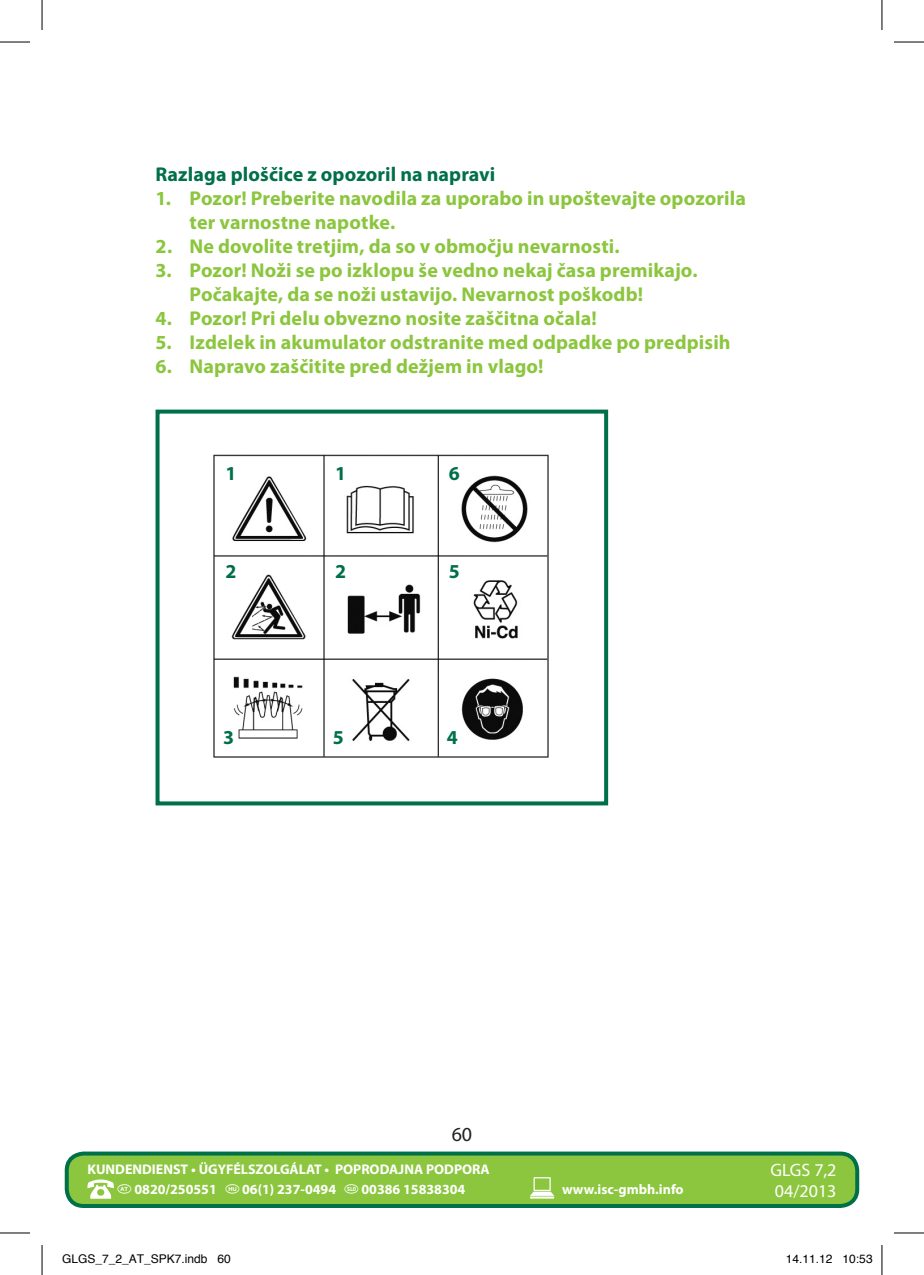
<style>
.page{position:relative;width:924px;height:1275px;background:#fff}
.page>*{position:absolute;margin:0;border:0;box-sizing:border-box;transform-origin:0 0}
.t1{font:700 20px/24px "Myriad Pro";letter-spacing:.005em;color:#8bc63e}
.t2{font:700 20px "Myriad Pro";letter-spacing:.005em;color:#007049}
.t3{font:20px "Myriad Pro";color:#231f20}
.t4{font:700 19.8px "Myriad Pro";color:#007049}
.t5{font:18px/21.6px "Myriad Pro";color:#fff}
.t6{font:700 14px/19.6px "Myriad Pro";color:#fff;text-align:center}
.t7{font:12px "Helvetica";color:#000}
</style>
<div class="page">
<div style="left:67px;top:1153px;width:789px;height:53px;background:#8bc63e;border-radius:17px"></div>
<div style="left:65px;top:1151px;width:793px;height:57px;border:4px solid #007049;border-radius:17px"></div>
<svg style="left:530px;top:1177px;width:24px;height:21px"></svg>
<svg style="left:87px;top:1179px;width:27px;height:19px"></svg>
<img style="left:213px;top:454px;width:336px;height:303px">
<div style="left:155px;top:409px;width:453px;height:396px;border:4px solid #007049"></div>
<hr style="left:0;top:42px;width:30px;height:1px;background:#000">
<hr style="left:893px;top:42px;width:30px;height:1px;background:#000">
<hr style="left:0;top:1232px;width:30px;height:1px;background:#000">
<hr style="left:893px;top:1232px;width:30px;height:1px;background:#000">
<hr style="left:42px;top:0;width:1px;height:30px;background:#000">
<hr style="left:42px;top:1245px;width:1px;height:30px;background:#000">
<hr style="left:881px;top:0;width:1px;height:30px;background:#000">
<hr style="left:881px;top:1245px;width:1px;height:30px;background:#000">
<p class="t2" style="left:155px;top:163px;width:341px">Razlaga ploščice z opozoril na napravi</p>
<p class="t1" style="left:189px;top:186px;width:557px;text-indent:-34px">1. Pozor! Preberite navodila za uporabo in upoštevajte opozorila ter varnostne napotke.</p>
<p class="t1" style="left:155px;top:234px;width:465px">2. Ne dovolite tretjim, da so v območju nevarnosti.</p>
<p class="t1" style="left:189px;top:258px;width:509px;text-indent:-34px">3. Pozor! Noži se po izklopu še vedno nekaj časa premikajo.<br>Počakajte, da se noži ustavijo. Nevarnost poškodb!</p>
<p class="t1" style="left:155px;top:306px;width:442px">4. Pozor! Pri delu obvezno nosite zaščitna očala!</p>
<p class="t1" style="left:155px;top:330px;width:576px">5. Izdelek in akumulator odstranite med odpadke po predpisih</p>
<p class="t1" style="left:155px;top:354px;width:389px">6. Napravo zaščitite pred dežjem in vlago!</p>
<p class="t4" style="left:225px;top:462px;width:12px">1</p>
<p class="t4" style="left:335px;top:462px;width:12px">1</p>
<p class="t4" style="left:448px;top:462px;width:12px">6</p>
<p class="t4" style="left:225px;top:560px;width:12px">2</p>
<p class="t4" style="left:335px;top:560px;width:12px">2</p>
<p class="t4" style="left:448px;top:560px;width:12px">5</p>
<p class="t4" style="left:223px;top:726px;width:12px">3</p>
<p class="t4" style="left:333px;top:726px;width:12px">5</p>
<p class="t4" style="left:446px;top:726px;width:12px">4</p>
<p class="t3" style="left:451px;top:1123px;width:22px">60</p>
<p class="t6" style="left:87px;top:1160px;width:403px">KUNDENDIENST • ÜGYFÉLSZOLGÁLAT • POPRODAJNA PODPORA <sup>u</sup> 0820/250551 <sup>@</sup> 06(1) 237-0494 <sup>X</sup> 00386 15838304</p>
<p class="t6" style="left:562px;top:1179px;width:123px">www.isc-gmbh.info</p>
<p class="t5" style="left:770px;top:1159px;width:67px">GLGS 7,2<br>04/2013</p>
<p class="t7" style="left:62px;top:1249px;width:170px">GLGS_7_2_AT_SPK7.indb 60</p>
<p class="t7" style="left:785px;top:1249px;width:88px">14.11.12 10:53</p>
</div>
